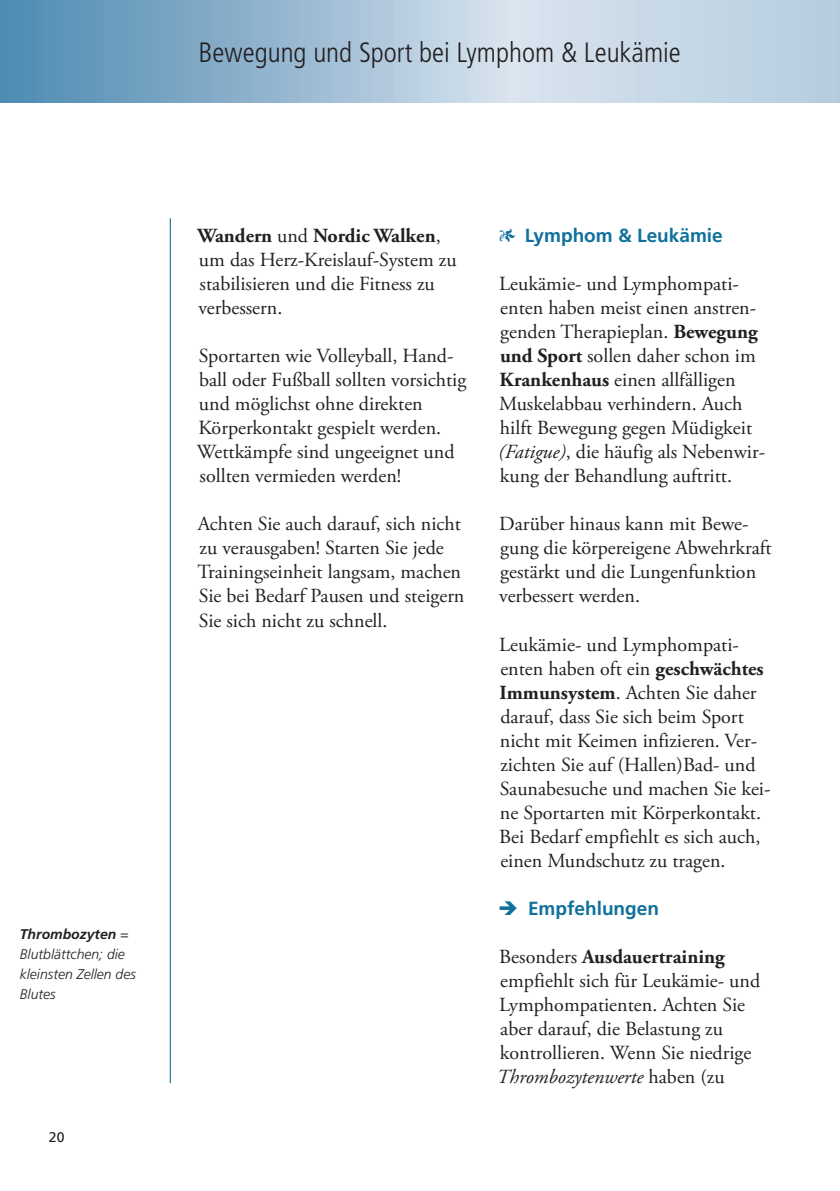
<style>
.page{position:relative;width:840px;height:1191px;background:#fff}
.page>*{position:absolute;margin:0;border:0;box-sizing:border-box;transform-origin:0 0}
.t1{font:300 condensed 28px "Frutiger LT Std";color:#231f20}
.t2{font:20px/24px "Adobe Garamond Pro";color:#231f20}
.t3{font:700 19px "Frutiger LT Std";color:#0f719b}
.t4{font:italic 300 14px/20px "Frutiger LT Std";color:#231f20}
.t5{font:14px "Frutiger LT Std";color:#231f20}
.s1{font-weight:700}
.s2{font-family:"Adobe Garamond Pro";font-weight:400;font-size:20px}
.s3{font-style:italic}
</style>
<div class="page">
<hr style="left:170px;top:218px;width:1px;height:865px;background:#005b86">
<svg style="left:0;top:0;width:839px;height:102px;background:#a5c2d7"></svg>
<h1 class="t1" style="left:198px;top:37px;width:483px">Bewegung und Sport bei Lymphom &amp; Leukämie</h1>
<p class="t4" style="left:20px;top:924px;width:117px"><span class="s1">Thrombozyten</span> =<br>Blutblättchen; die kleinsten Zellen des<br>Blutes</p>
<p class="t5" style="left:49px;top:1129px;width:17px">20</p>
<p class="t2" style="left:197px;top:225px;width:260px"><span class="s1">Wandern</span> und <span class="s1">Nordic Walken</span>, um das Herz-Kreislauf-System zu stabilisieren und die Fitness zu verbessern.</p>
<p class="t2" style="left:197px;top:345px;width:271px">Sportarten wie Volleyball, Hand&shy;ball oder Fußball sollten vorsichtig und möglichst ohne direkten<br>Körperkontakt gespielt werden.<br>Wettkämpfe sind ungeeignet und sollten vermieden werden!</p>
<p class="t2" style="left:197px;top:513px;width:268px">Achten Sie auch darauf, sich nicht zu verausgaben! Starten Sie jede<br>Trainingseinheit langsam, machen<br>Sie bei Bedarf Pausen und steigern<br>Sie sich nicht zu schnell.</p>
<p class="t3" style="left:498px;top:225px;width:226px"><span class="s2">1</span> Lymphom &amp; Leukämie</p>
<p class="t2" style="left:498px;top:273px;width:268px">Leukämie- und Lymphompati&shy;enten haben meist einen anstren&shy;genden Therapieplan. <span class="s1">Bewegung und Sport</span> sollen daher schon im<br><span class="s1">Krankenhaus</span> einen allfälligen<br>Muskelabbau verhindern. Auch hilft Bewegung gegen Müdigkeit <span class="s3">(Fatigue)</span>, die häufig als Nebenwir&shy;kung der Behandlung auftritt.</p>
<p class="t2" style="left:499px;top:513px;width:274px">Darüber hinaus kann mit Bewe&shy;gung die körpereigene Abwehrkraft gestärkt und die Lungenfunktion verbessert werden.</p>
<p class="t2" style="left:499px;top:633px;width:272px">Leukämie- und Lymphompati&shy;enten haben oft ein <span class="s1">geschwächtes<br>Immunsystem</span>. Achten Sie daher darauf, dass Sie sich beim Sport nicht mit Keimen infizieren. Ver&shy;zichten Sie auf (Hallen)Bad- und<br>Saunabesuche und machen Sie kei&shy;ne Sportarten mit Körperkontakt.<br>Bei Bedarf empfiehlt es sich auch, einen Mundschutz zu tragen.</p>
<p class="t3" style="left:498px;top:897px;width:162px">➔ Empfehlungen</p>
<p class="t2" style="left:496px;top:945px;width:265px">Besonders <span class="s1">Ausdauertraining </span>empfiehlt sich für Leukämie- und<br>Lymphompatienten. Achten Sie aber darauf, die Belastung zu kontrollieren. Wenn Sie niedrige<br><span class="s3">Thrombozytenwerte</span> haben (zu</p>
</div>
